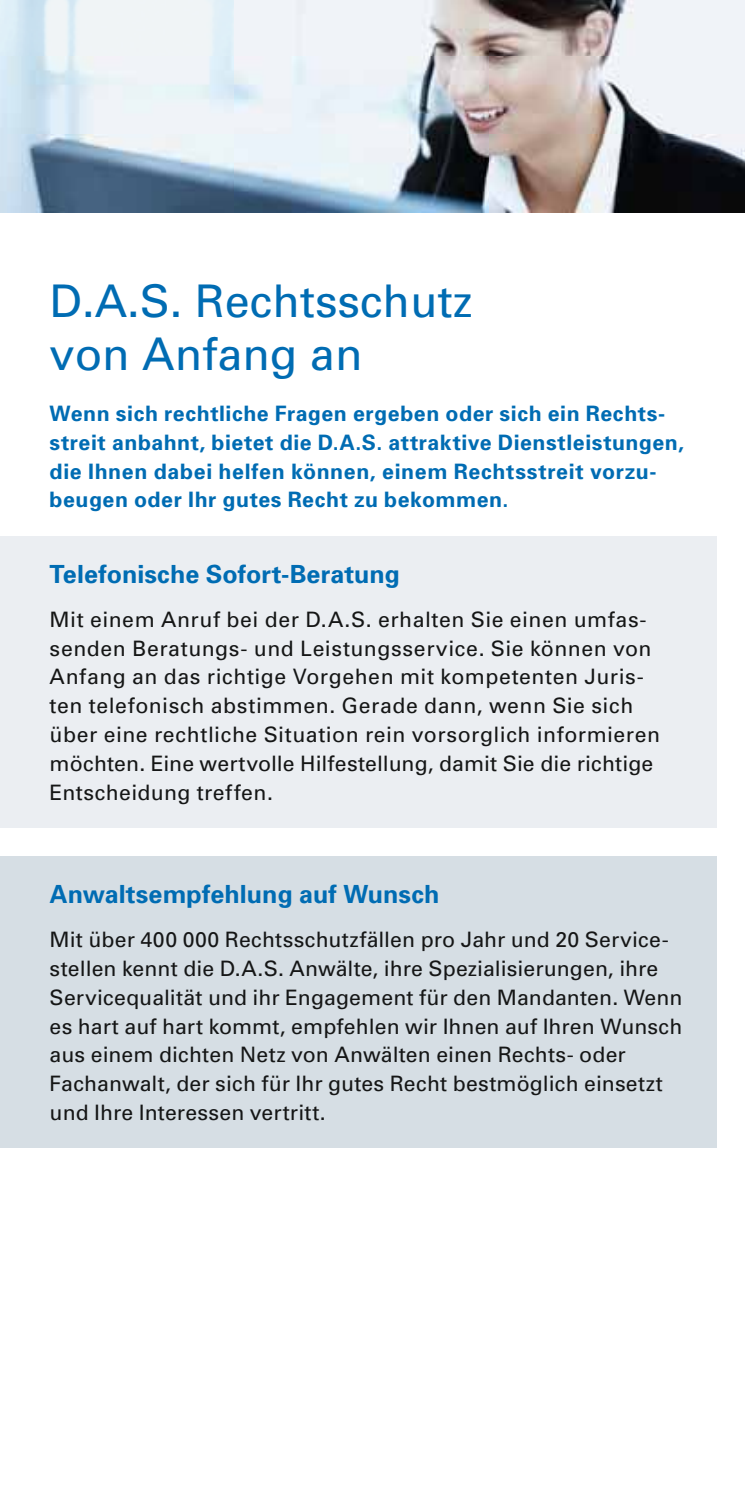
<style>
.page{position:relative;width:745px;height:1489px;background:#fff}
.page>*{position:absolute;margin:0;border:0;box-sizing:border-box;transform-origin:0 0}
.t1{font:45px/52.5px "Univers";color:#006cb3}
.t2{font:700 25px "Univers";letter-spacing:.005em;color:#006cb3}
.t3{font:21.25px/28.8px "Univers";letter-spacing:.01em;color:#151616}
.t4{font:700 21.25px/28.8px "Univers";letter-spacing:.03em;color:#006cb3}
</style>
<div class="page">
<div style="left:0;top:536px;width:716px;height:291px;background:#ebeef2"></div>
<div style="left:0;top:856px;width:716px;height:292px;background:#d6dee4"></div>
<img style="left:0;top:0;width:744px;height:213px">
<h1 class="t1" style="left:50px;top:279px;width:424px">D.A.S. Rechtsschutz von Anfang an</h1>
<p class="t4" style="left:50px;top:401px;width:635px">Wenn sich rechtliche Fragen ergeben oder sich ein Rechts&shy;streit anbahnt, bietet die D.A.S. attraktive Dienst leistungen, die Ihnen dabei helfen können, einem Rechtsstreit vorzu&shy;beugen oder Ihr gutes Recht zu bekommen.</p>
<p class="t2" style="left:50px;top:565px;width:351px">Telefonische Sofort-Beratung</p>
<p class="t3" style="left:50px;top:607px;width:611px">Mit einem Anruf bei der D.A.S. erhalten Sie einen umfas&shy;senden Beratungs- und Leistungsservice. Sie können von Anfang an das richtige Vorgehen mit kompetenten Juris&shy;ten telefonisch abstimmen. Gerade dann, wenn Sie sich über eine rechtliche Situation rein vorsorglich informieren möchten. Eine wertvolle Hilfestellung, damit Sie die richtige Entscheidung treffen.</p>
<p class="t2" style="left:50px;top:885px;width:391px">Anwaltsempfehlung auf Wunsch</p>
<p class="t3" style="left:50px;top:927px;width:634px">Mit über 400 000 Rechtsschutzfällen pro Jahr und 20 Service&shy;stellen kennt die D.A.S. Anwälte, ihre Spezialisierungen, ihre Servicequalität und ihr Engagement für den Mandanten. Wenn es hart auf hart kommt, empfehlen wir Ihnen auf Ihren Wunsch aus einem dichten Netz von Anwälten einen Rechts- oder Fachanwalt, der sich für Ihr gutes Recht bestmöglich einsetzt und Ihre Interessen vertritt.</p>
</div>
